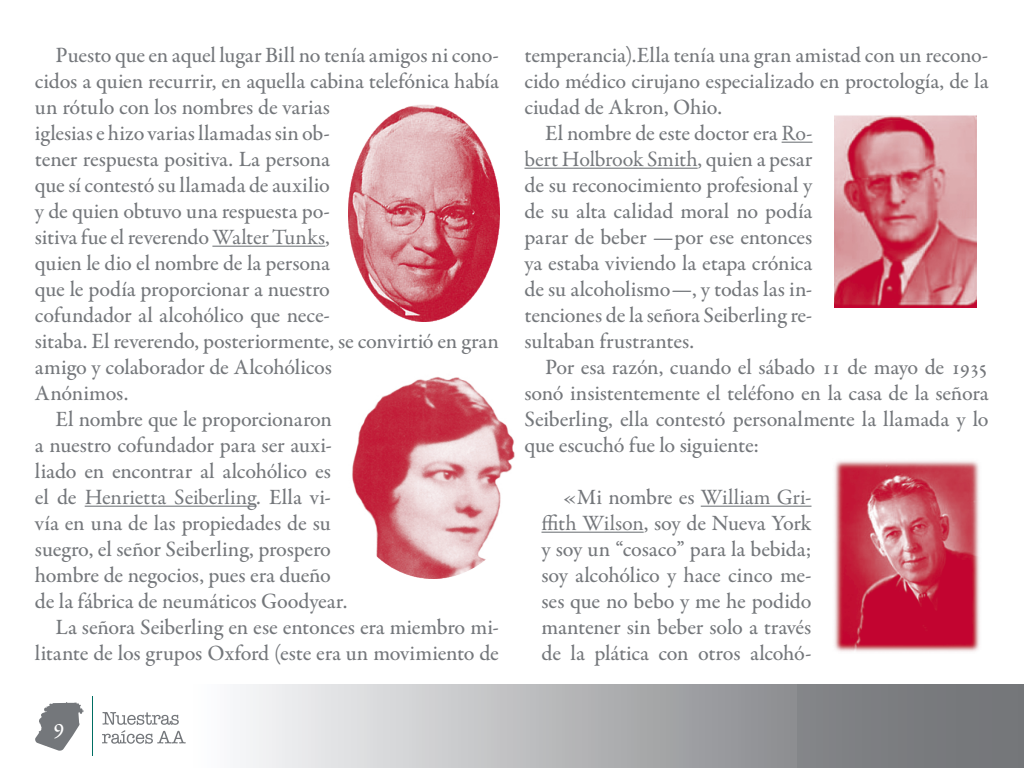
<style>
.page{position:relative;width:1024px;height:768px;background:#fff}
.page>*{position:absolute;margin:0;border:0;box-sizing:border-box;transform-origin:0 0}
.t1{font:25px "Garamond Premr Pro";color:#fff}
.t2{font:500 22px/26px "Garamond Premr Pro";letter-spacing:-.01em;color:#74777b;text-align:justify}
.t3{font:22px "Garamond Premr Pro";letter-spacing:-.015em;color:#74777b}
.s1{font-weight:400}
.s2{font-weight:500}
</style>
<div class="page">
<svg style="left:35px;top:702px;width:49px;height:49px"></svg>
<hr style="left:92px;top:696px;width:1px;height:60px;background:#006e63">
<svg style="left:102px;top:712px;width:84px;height:32px"></svg>
<svg style="left:240px;top:684px;width:784px;height:84px;background:#bfbfc2"></svg>
<div style="left:797px;top:685px;width:227px;height:83px;background:#74777b"></div>
<hr style="left:212px;top:246px;width:113px;height:1px;background:#74777b">
<hr style="left:85px;top:506px;width:171px;height:1px;background:#74777b">
<hr style="left:782px;top:142px;width:31px;height:1px;background:#74777b">
<hr style="left:524px;top:168px;width:174px;height:1px;background:#74777b">
<hr style="left:701px;top:506px;width:111px;height:1px;background:#74777b">
<hr style="left:542px;top:532px;width:102px;height:1px;background:#74777b">
<img style="left:349px;top:104px;width:151px;height:218px">
<img style="left:352px;top:377px;width:163px;height:201px">
<img style="left:834px;top:115px;width:143px;height:193px">
<img style="left:834px;top:460px;width:146px;height:192px">
<p class="t2" style="left:56px;top:43px;width:445px">Puesto que en aquel lugar Bill no tenía amigos ni cono-</p>
<p class="t2" style="left:35px;top:69px;width:466px">cidos a quien recurrir, en aquella cabina telefónica había</p>
<p class="t2" style="left:35px;top:95px;width:297px">un rótulo con los nombres de varias</p>
<p class="t2" style="left:35px;top:121px;width:296px">iglesias e hizo varias llamadas sin ob-</p>
<p class="t2" style="left:35px;top:147px;width:297px">tener respuesta positiva. La persona</p>
<p class="t2" style="left:35px;top:173px;width:296px">que sí contestó su llamada de auxilio</p>
<p class="t2" style="left:35px;top:199px;width:296px">y de quien obtuvo una respuesta po-</p>
<p class="t2" style="left:35px;top:225px;width:296px">sitiva fue el reverendo <span class="s1">Walter Tunks</span>,</p>
<p class="t2" style="left:35px;top:251px;width:297px">quien le dio el nombre de la persona</p>
<p class="t2" style="left:35px;top:277px;width:296px">que le podía proporcionar a nuestro</p>
<p class="t2" style="left:35px;top:303px;width:296px">cofundador al alcohólico que nece-</p>
<p class="t2" style="left:35px;top:329px;width:466px">sitaba. El reverendo, posteriormente, se convirtió en gran</p>
<p class="t2" style="left:35px;top:355px;width:298px">amigo y colaborador de Alcohólicos</p>
<p class="t2" style="left:35px;top:381px;width:95px">Anónimos.</p>
<p class="t2" style="left:56px;top:407px;width:278px">El nombre que le proporcionaron</p>
<p class="t2" style="left:35px;top:433px;width:299px">a nuestro cofundador para ser auxi-</p>
<p class="t2" style="left:35px;top:459px;width:298px">liado en encontrar al alcohólico es</p>
<p class="t3" style="left:35px;top:484px;width:298px"><span class="s2">el de</span> Henrietta Seiberling<span class="s2">. Ella vi-</span></p>
<p class="t2" style="left:35px;top:511px;width:298px">vía en una de las propiedades de su</p>
<p class="t2" style="left:35px;top:537px;width:297px">suegro, el señor Seiberling, prospero</p>
<p class="t2" style="left:35px;top:563px;width:298px">hombre de negocios, pues era dueño</p>
<p class="t2" style="left:35px;top:589px;width:314px">de la fábrica de neumáticos Goodyear.</p>
<p class="t2" style="left:56px;top:615px;width:445px">La señora Seiberling en ese entonces era miembro mi-</p>
<p class="t2" style="left:35px;top:641px;width:466px">litante de los grupos Oxford (este era un movimiento de</p>
<p class="t1" style="left:53px;top:711px;width:13px">9</p>
<p class="t2" style="left:524px;top:43px;width:466px">temperancia).Ella tenía una gran amistad con un recono-</p>
<p class="t2" style="left:524px;top:69px;width:466px">cido médico cirujano especializado en proctología, de la</p>
<p class="t2" style="left:524px;top:95px;width:199px">ciudad de Akron, Ohio.</p>
<p class="t2" style="left:545px;top:121px;width:269px">El nombre de este doctor era <span class="s1">Ro-</span></p>
<p class="t3" style="left:524px;top:146px;width:290px">bert Holbrook Smith<span class="s2">, quien a pesar</span></p>
<p class="t2" style="left:524px;top:173px;width:289px">de su reconocimiento profesional y</p>
<p class="t2" style="left:524px;top:199px;width:290px">de su alta calidad moral no podía</p>
<p class="t2" style="left:524px;top:225px;width:290px">parar de beber —por ese entonces</p>
<p class="t2" style="left:524px;top:251px;width:290px">ya estaba viviendo la etapa crónica</p>
<p class="t2" style="left:524px;top:277px;width:290px">de su alcoholismo—, y todas las in-</p>
<p class="t2" style="left:524px;top:303px;width:290px">tenciones de la señora Seiberling re-</p>
<p class="t2" style="left:524px;top:329px;width:171px">sultaban frustrantes.</p>
<p class="t2" style="left:545px;top:355px;width:445px">Por esa razón, cuando el sábado 11 de mayo de 1935</p>
<p class="t2" style="left:524px;top:381px;width:466px">sonó insistentemente el teléfono en la casa de la señora</p>
<p class="t2" style="left:524px;top:407px;width:466px">Seiberling, ella contestó personalmente la llamada y lo</p>
<p class="t2" style="left:524px;top:433px;width:236px">que escuchó fue lo siguiente:</p>
<p class="t2" style="left:542px;top:485px;width:272px;text-indent:21px">«Mi nombre es <span class="s1">William Gri&shy;ffith Wilson</span>, soy de Nueva York y soy un “cosaco” para la bebida; soy alcohólico y hace cinco me&shy;ses que no bebo y me he podido mantener sin beber solo a través de la plática con otros alcohó-</p>
</div>
